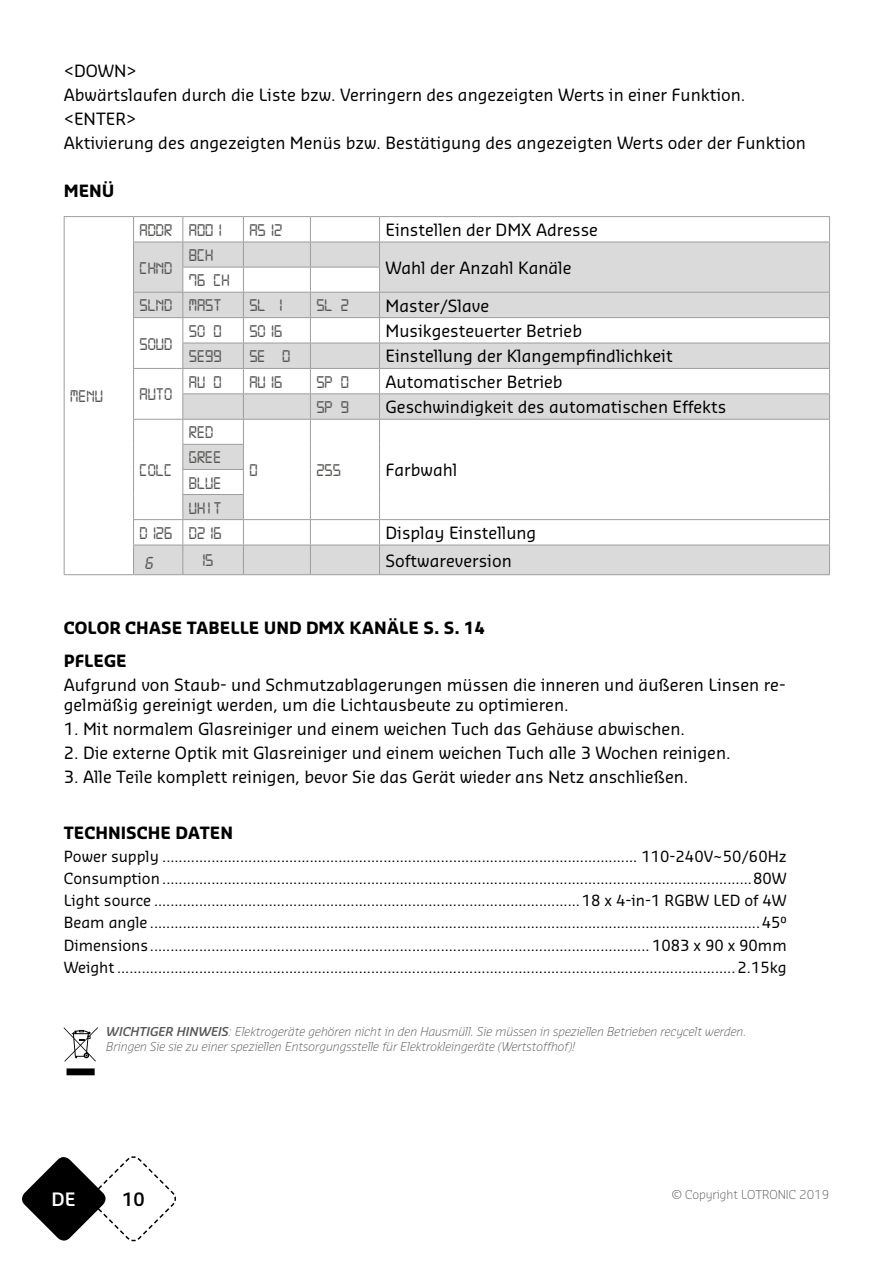
<style>
.page{position:relative;width:893px;height:1263px;background:#fff}
.page>*{position:absolute;margin:0;border:0;box-sizing:border-box;transform-origin:0 0}
.t1{font:18px/25.2px "Digital 7 Mono";color:#575756}
.t2{font:600 18px "Sansa";color:#fff}
.t3{font:600 18px "Sansa";color:#000}
.t4{font:18px "Lcd D";color:#575756}
.t5{font:16.5px/24px "Sansa";color:#000}
.t6{font:700 16.5px/32.5px "Sansa";color:#000}
.t7{font:15px/22.2px "Sansa";color:#000;text-align:justify}
.t8{font:italic 300 12px/14.4px "Sansa";color:#575756}
.t9{font:300 12px "Sansa";color:#575756}
.s1{font-weight:600}
</style>
<div class="page">
<svg style="left:22px;top:1156px;width:154px;height:86px"></svg>
<svg style="left:134px;top:243px;width:695px;height:331px"></svg>
<hr style="left:64px;top:216px;width:70px;height:1px;background:#9d9d9c">
<hr style="left:134px;top:216px;width:49px;height:1px;background:#9d9d9c">
<hr style="left:183px;top:216px;width:60px;height:1px;background:#9d9d9c">
<hr style="left:243px;top:216px;width:67px;height:1px;background:#9d9d9c">
<hr style="left:310px;top:216px;width:69px;height:1px;background:#9d9d9c">
<hr style="left:379px;top:216px;width:451px;height:1px;background:#9d9d9c">
<hr style="left:133px;top:242px;width:50px;height:1px;background:#9d9d9c">
<hr style="left:183px;top:242px;width:60px;height:1px;background:#9d9d9c">
<hr style="left:243px;top:242px;width:67px;height:1px;background:#9d9d9c">
<hr style="left:310px;top:242px;width:69px;height:1px;background:#9d9d9c">
<hr style="left:379px;top:242px;width:451px;height:1px;background:#9d9d9c">
<hr style="left:182px;top:267px;width:61px;height:1px;background:#9d9d9c">
<hr style="left:243px;top:267px;width:67px;height:1px;background:#9d9d9c">
<hr style="left:310px;top:267px;width:70px;height:1px;background:#9d9d9c">
<hr style="left:133px;top:292px;width:50px;height:1px;background:#9d9d9c">
<hr style="left:183px;top:292px;width:60px;height:1px;background:#9d9d9c">
<hr style="left:243px;top:292px;width:67px;height:1px;background:#9d9d9c">
<hr style="left:310px;top:292px;width:69px;height:1px;background:#9d9d9c">
<hr style="left:379px;top:292px;width:451px;height:1px;background:#9d9d9c">
<hr style="left:133px;top:317px;width:50px;height:1px;background:#9d9d9c">
<hr style="left:183px;top:317px;width:60px;height:1px;background:#9d9d9c">
<hr style="left:243px;top:317px;width:67px;height:1px;background:#9d9d9c">
<hr style="left:310px;top:317px;width:69px;height:1px;background:#9d9d9c">
<hr style="left:379px;top:317px;width:451px;height:1px;background:#9d9d9c">
<hr style="left:182px;top:343px;width:61px;height:1px;background:#9d9d9c">
<hr style="left:243px;top:343px;width:67px;height:1px;background:#9d9d9c">
<hr style="left:310px;top:343px;width:69px;height:1px;background:#9d9d9c">
<hr style="left:379px;top:343px;width:451px;height:1px;background:#9d9d9c">
<hr style="left:133px;top:368px;width:50px;height:1px;background:#9d9d9c">
<hr style="left:183px;top:368px;width:60px;height:1px;background:#9d9d9c">
<hr style="left:243px;top:368px;width:67px;height:1px;background:#9d9d9c">
<hr style="left:310px;top:368px;width:69px;height:1px;background:#9d9d9c">
<hr style="left:379px;top:368px;width:451px;height:1px;background:#9d9d9c">
<hr style="left:182px;top:393px;width:61px;height:1px;background:#9d9d9c">
<hr style="left:243px;top:393px;width:67px;height:1px;background:#9d9d9c">
<hr style="left:310px;top:393px;width:69px;height:1px;background:#9d9d9c">
<hr style="left:379px;top:393px;width:451px;height:1px;background:#9d9d9c">
<hr style="left:133px;top:419px;width:50px;height:1px;background:#9d9d9c">
<hr style="left:183px;top:419px;width:60px;height:1px;background:#9d9d9c">
<hr style="left:243px;top:419px;width:67px;height:1px;background:#9d9d9c">
<hr style="left:310px;top:419px;width:69px;height:1px;background:#9d9d9c">
<hr style="left:379px;top:419px;width:451px;height:1px;background:#9d9d9c">
<hr style="left:182px;top:444px;width:62px;height:1px;background:#9d9d9c">
<hr style="left:182px;top:469px;width:62px;height:1px;background:#9d9d9c">
<hr style="left:182px;top:494px;width:62px;height:1px;background:#9d9d9c">
<hr style="left:133px;top:519px;width:50px;height:1px;background:#9d9d9c">
<hr style="left:183px;top:519px;width:60px;height:1px;background:#9d9d9c">
<hr style="left:243px;top:519px;width:67px;height:1px;background:#9d9d9c">
<hr style="left:310px;top:519px;width:69px;height:1px;background:#9d9d9c">
<hr style="left:379px;top:519px;width:451px;height:1px;background:#9d9d9c">
<svg style="left:64px;top:217px;width:1px;height:357px"></svg>
<hr style="left:133px;top:545px;width:50px;height:1px;background:#9d9d9c">
<svg style="left:133px;top:217px;width:1px;height:357px"></svg>
<hr style="left:183px;top:545px;width:60px;height:1px;background:#9d9d9c">
<svg style="left:182px;top:217px;width:1px;height:357px"></svg>
<hr style="left:243px;top:545px;width:67px;height:1px;background:#9d9d9c">
<svg style="left:243px;top:217px;width:1px;height:357px"></svg>
<hr style="left:310px;top:545px;width:69px;height:1px;background:#9d9d9c">
<svg style="left:310px;top:217px;width:1px;height:357px"></svg>
<hr style="left:379px;top:545px;width:451px;height:1px;background:#9d9d9c">
<svg style="left:379px;top:217px;width:1px;height:357px"></svg>
<svg style="left:829px;top:217px;width:1px;height:357px"></svg>
<hr style="left:64px;top:574px;width:70px;height:1px;background:#9d9d9c">
<hr style="left:134px;top:574px;width:49px;height:1px;background:#9d9d9c">
<hr style="left:183px;top:574px;width:60px;height:1px;background:#9d9d9c">
<hr style="left:243px;top:574px;width:67px;height:1px;background:#9d9d9c">
<hr style="left:310px;top:574px;width:69px;height:1px;background:#9d9d9c">
<hr style="left:379px;top:574px;width:451px;height:1px;background:#9d9d9c">
<svg style="left:64px;top:1027px;width:34px;height:48px"></svg>
<p class="t5" style="left:64px;top:58px;width:744px">&lt;DOWN&gt;<br>Abwärtslaufen durch die Liste bzw. Verringern des angezeigten Werts in einer Funktion. &lt;ENTER&gt;<br>Aktivierung des angezeigten Menüs bzw. Bestätigung des angezeigten Werts oder der Funktion</p>
<p class="t6" style="left:64px;top:174px;width:52px">MENÜ</p>
<p class="t1" style="left:140px;top:217px;width:84px">ADDR A001</p>
<p class="t1" style="left:249px;top:217px;width:34px">A512</p>
<p class="t5" style="left:385px;top:217px;width:214px">Einstellen der DMX Adresse</p>
<p class="t1" style="left:140px;top:255px;width:34px">CHND</p>
<p class="t1" style="left:189px;top:243px;width:26px">8CH</p>
<p class="t5" style="left:385px;top:255px;width:188px">Wahl der Anzahl Kanäle</p>
<p class="t1" style="left:140px;top:268px;width:92px;text-indent:49px">76 CH<br>SLND MAST</p>
<p class="t1" style="left:249px;top:293px;width:34px">SL 1</p>
<p class="t1" style="left:316px;top:293px;width:34px">SL 2</p>
<p class="t5" style="left:385px;top:293px;width:105px">Master/Slave</p>
<p class="t1" style="left:70px;top:384px;width:34px">MENU</p>
<p class="t1" style="left:140px;top:331px;width:34px">SOUD</p>
<p class="t1" style="left:140px;top:382px;width:34px">AUTO</p>
<p class="t1" style="left:189px;top:318px;width:34px">SO 0</p>
<p class="t1" style="left:249px;top:318px;width:34px">SO16</p>
<p class="t5" style="left:385px;top:318px;width:198px">Musikgesteuerter Betrieb</p>
<p class="t1" style="left:189px;top:344px;width:34px">SE99</p>
<p class="t1" style="left:249px;top:344px;width:42px">SE 0</p>
<p class="t5" style="left:385px;top:343px;width:289px">Einstellung der Klangempfindlichkeit</p>
<p class="t1" style="left:189px;top:369px;width:34px">AU 0</p>
<p class="t1" style="left:249px;top:369px;width:34px">AU16</p>
<p class="t1" style="left:316px;top:369px;width:34px">SP 0</p>
<p class="t5" style="left:385px;top:369px;width:179px">Automatischer Betrieb</p>
<p class="t1" style="left:316px;top:395px;width:34px">SP 9</p>
<p class="t5" style="left:385px;top:394px;width:342px">Geschwindigkeit des automatischen Effekts</p>
<p class="t1" style="left:189px;top:420px;width:26px">RED</p>
<p class="t1" style="left:140px;top:445px;width:84px;text-align:right">GREE<br>BLUE<br>UHIT<br>D126 D216</p>
<p class="t1" style="left:140px;top:457px;width:34px">COLC</p>
<p class="t1" style="left:249px;top:457px;width:10px">0</p>
<p class="t1" style="left:316px;top:457px;width:26px">255</p>
<p class="t5" style="left:385px;top:457px;width:73px">Farbwahl</p>
<p class="t5" style="left:385px;top:520px;width:152px">Display Einstellung</p>
<p class="t4" style="left:144px;top:554px;width:10px">6</p>
<p class="t1" style="left:197px;top:548px;width:18px">15</p>
<p class="t5" style="left:385px;top:548px;width:128px">Softwareversion</p>
<p class="t6" style="left:64px;top:611px;width:423px">COLOR CHASE TABELLE UND DMX KANÄLE S. S. 14<br>PFLEGE</p>
<p class="t5" style="left:64px;top:674px;width:723px;line-height:19.8px">Aufgrund von Staub- und Schmutzablagerungen müssen die inneren und äußeren Linsen re&shy;gelmäßig gereinigt werden, um die Lichtausbeute zu optimieren.</p>
<p class="t5" style="left:64px;top:716px;width:623px">1. Mit normalem Glasreiniger und einem weichen Tuch das Gehäuse abwischen.</p>
<p class="t5" style="left:64px;top:740px;width:668px">2. Die externe Optik mit Glasreiniger und einem weichen Tuch alle 3 Wochen reinigen.</p>
<p class="t5" style="left:64px;top:764px;width:626px">3. Alle Teile komplett reinigen, bevor Sie das Gerät wieder ans Netz anschließen.</p>
<p class="t6" style="left:64px;top:816px;width:171px">TECHNISCHE DATEN</p>
<p class="t7" style="left:64px;top:844px;width:724px">Power supply .................................................................................................................... 110-240V~50/60Hz Consumption................................................................................................................................................80W Light source ........................................................................................................18 x 4-in-1 RGBW LED of 4W Beam angle .....................................................................................................................................................45° Dimensions.......................................................................................................................... 1083 x 90 x 90mm Weight .......................................................................................................................................................2.15kg</p>
<p class="t8" style="left:106px;top:1024px;width:642px"><span class="s1">WICHTIGER HINWEIS</span>: Elektrogeräte gehören nicht in den Hausmüll. Sie müssen in speziellen Betrieben recycelt werden.<br>Bringen Sie sie zu einer speziellen Entsorgungsstelle für Elektrokleingeräte (Wertstoffhof)!</p>
<p class="t2" style="left:52px;top:1187px;width:26px">DE</p>
<p class="t3" style="left:122px;top:1187px;width:24px">10</p>
<p class="t9" style="left:672px;top:1187px;width:159px">© Copyright LOTRONIC 2019</p>
</div>
